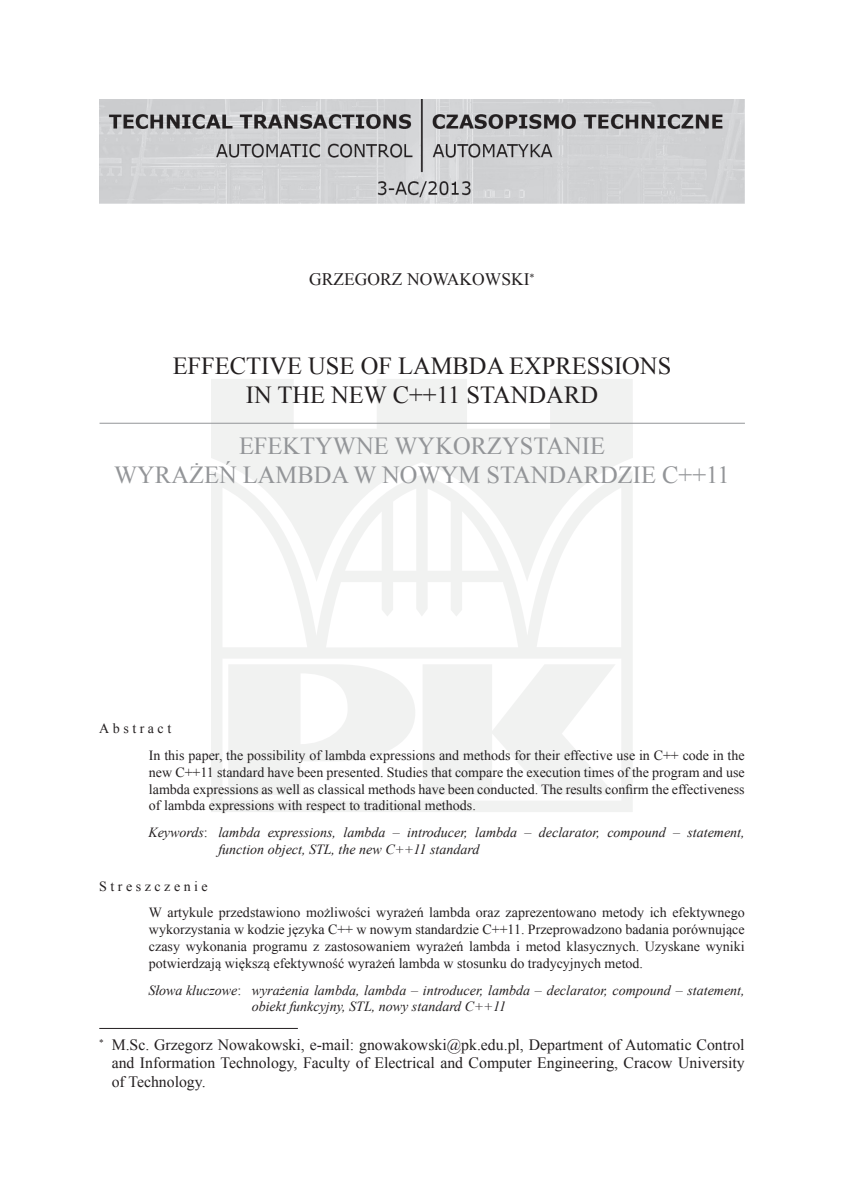
<style>
.page{position:relative;width:844px;height:1191px;background:#fff}
.page>*{position:absolute;margin:0;border:0;box-sizing:border-box;transform-origin:0 0}
.tytul_artykulu{font:24.5px/29.4px "Times New Roman";color:#939598;text-align:center}
.tytul_artykulu-2{font:24.5px/29.4px "Times New Roman";color:#231f20;text-align:center}
.autor{font:17.5px "Times New Roman";color:#231f20}
.przypis{font:15.75px/18.9px "Times New Roman";color:#231f20;text-align:justify}
.streszczenie_tekst{font:14px/16.8px "Times New Roman";color:#231f20;text-align:justify}
.slowa_kluczowe{font:italic 14px/16.8px "Times New Roman";color:#231f20}
.streszczenie{font:14px "Times New Roman";letter-spacing:.25em;color:#231f20}
.s1{font-style:normal}
</style>
<div class="page">
<svg style="left:211px;top:379px;width:421px;height:433px;fill:#f1f2f1"></svg>
<hr style="left:99px;top:1028px;width:199px;height:1px;background:#231f20">
<hr style="left:99px;top:423px;width:645px;height:1px;background:#939598">
<img style="left:99px;top:99px;width:645px;height:105px">
<p class="autor" style="left:309px;top:267px;width:227px">GRZEGORZ NOWAKOWSKI∗</p>
<p class="tytul_artykulu-2" style="left:173px;top:351px;width:500px">EFFECTIVE USE OF LAMBDA EXPRESSIONS<br>IN THE NEW C++11 STANDARD</p>
<p class="tytul_artykulu" style="left:114px;top:430px;width:617px">EFEKTYWNE WYKORZYSTANIE<br>WYRAŻEŃ LAMBDA W NOWYM STANDARDZIE C++11</p>
<p class="streszczenie" style="left:99px;top:719px;width:73px">Abstract</p>
<p class="streszczenie_tekst" style="left:149px;top:746px;width:597px">In this paper, the possibility of lambda expressions and methods for their effective use in C++ code in the new C++11 standard have been presented. Studies that compare the execution times of the program and use lambda expressions as well as classical methods have been conducted. The results confirm the effectiveness of lambda expressions with respect to traditional methods.</p>
<p class="slowa_kluczowe" style="left:218px;top:823px;width:527px;text-indent:-70px">Keywords<span class="s1">:</span> lambda expressions, lambda – introducer, lambda – declarator, compound – statement, function object, STL, the new C++11 standard</p>
<p class="streszczenie" style="left:99px;top:876px;width:110px">Streszczenie</p>
<p class="streszczenie_tekst" style="left:149px;top:904px;width:597px">W artykule przedstawiono możliwości wyrażeń lambda oraz zaprezentowano metody ich efektywnego wykorzystania w kodzie języka C++ w nowym standardzie C++11. Przeprowadzono badania porównujące czasy wykonania programu z zastosowaniem wyrażeń lambda i metod klasycznych. Uzyskane wyniki potwierdzają większą efektywność wyrażeń lambda w stosunku do tradycyjnych metod.</p>
<p class="slowa_kluczowe" style="left:251px;top:981px;width:494px;text-indent:-103px">Słowa kluczowe<span class="s1">:</span> wyrażenia lambda, lambda – introducer, lambda – declarator, compound – statement, obiekt funkcyjny, STL, nowy standard C++11</p>
<p class="przypis" style="left:112px;top:1034px;width:634px;text-indent:-12px">∗ M.Sc. Grzegorz Nowakowski, e-mail: gnowakowski@pk.edu.pl, Department of Automatic Control and Information Technology, Faculty of Electrical and Computer Engineering, Cracow University of Technology.</p>
</div>
